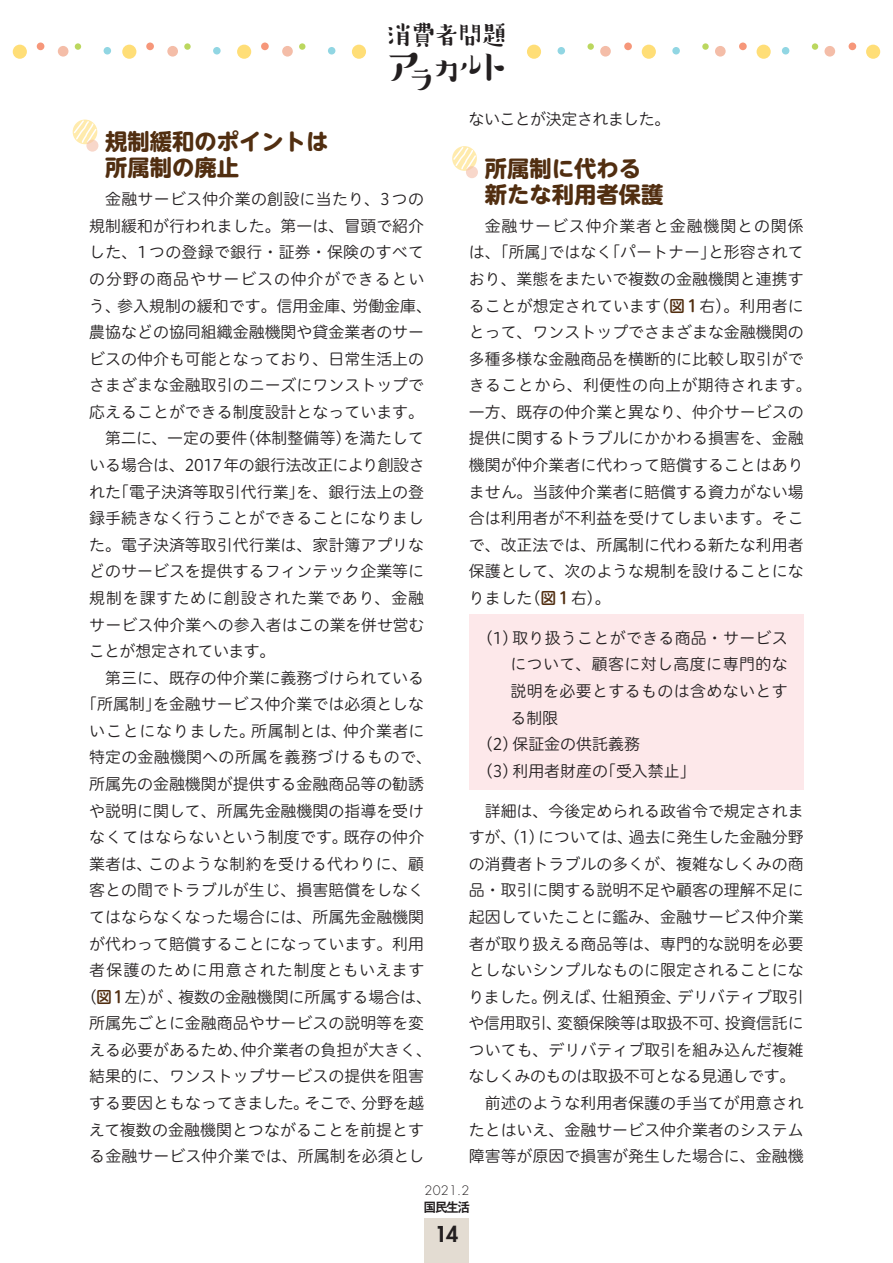
<style>
.page{position:relative;width:893px;height:1263px;background:#fff}
.page>*{position:absolute;margin:0;border:0;box-sizing:border-box;transform-origin:0 0}
.t1{font:500 47.85px "Suzumushi Std";color:#231f20}
.t2{font:500 27.15px "Suzumushi Std";letter-spacing:-.12em;color:#231f20}
.t3{font:700 22.35px/25.5px "UD Shin M Go Pro";color:#512e10}
.t4{font:800 21.3px "Futura Std";color:#231f20}
.t5{font:15.9px/26.5px "Hiragino UD Sans R Std N W3";color:#231f20}
.t6{font:15.9px "Hiragino UD Sans R Std N W3";letter-spacing:-.025em;color:#231f20}
.t7{font:15.9px "Hiragino UD Sans R Std N W3";letter-spacing:.02em;color:#231f20}
.t8{font:15.9px "Hiragino UD Sans R Std N W3";letter-spacing:.055em;color:#231f20}
.t9{font:15.9px "Hiragino UD Sans R Std N W3";letter-spacing:.025em;color:#231f20}
.t10{font:15.9px "Hiragino UD Sans R Std N W3";letter-spacing:-.03em;color:#231f20}
.t11{font:15.9px "Hiragino UD Sans R Std N W3";letter-spacing:.04em;color:#231f20}
.t12{font:15.9px "Hiragino UD Sans R Std N W3";letter-spacing:.035em;color:#231f20}
.t13{font:15.9px "Hiragino UD Sans R Std N W3";letter-spacing:.07em;color:#231f20}
.t14{font:300 12.75px "Futura Std";color:#231f20}
.t15{font:700 12.75px "Gothic MB101 Pro De";color:#231f20;scale:.95 1}
.s1{font-size:39.9px}
.s2{font-size:43.05px}
.s3{font-family:"UD Shin M Go Pro";font-weight:500;color:#512e10}
</style>
<div class="page">
<div style="left:13px;top:45px;width:14px;height:14px;background:#ffde77;border-radius:50%"></div>
<div style="left:37px;top:43px;width:7px;height:7px;background:#f6977a;border-radius:50%"></div>
<div style="left:58px;top:46px;width:10px;height:11px;background:#f4bda8;border-radius:50%"></div>
<div style="left:75px;top:43px;width:6px;height:7px;background:#bbd75e;border-radius:50%"></div>
<div style="left:104px;top:47px;width:7px;height:8px;background:#91d6e3;border-radius:50%"></div>
<div style="left:122px;top:45px;width:14px;height:14px;background:#ffde77;border-radius:50%"></div>
<div style="left:146px;top:43px;width:8px;height:7px;background:#f6977a;border-radius:50%"></div>
<div style="left:167px;top:46px;width:11px;height:11px;background:#f4bda8;border-radius:50%"></div>
<svg style="left:184px;top:43px;width:7px;height:7px"></svg>
<div style="left:213px;top:47px;width:8px;height:8px;background:#91d6e3;border-radius:50%"></div>
<div style="left:237px;top:45px;width:14px;height:14px;background:#ffde77;border-radius:50%"></div>
<div style="left:261px;top:43px;width:8px;height:7px;background:#f6977a;border-radius:50%"></div>
<div style="left:282px;top:46px;width:11px;height:11px;background:#f4bda8;border-radius:50%"></div>
<div style="left:299px;top:43px;width:6px;height:7px;background:#bbd75e;border-radius:50%"></div>
<div style="left:328px;top:47px;width:7px;height:8px;background:#91d6e3;border-radius:50%"></div>
<div style="left:352px;top:45px;width:14px;height:14px;background:#ffde77;border-radius:50%"></div>
<div style="left:866px;top:45px;width:14px;height:14px;background:#ffde77;border-radius:50%"></div>
<div style="left:849px;top:43px;width:7px;height:7px;background:#f6977a;border-radius:50%"></div>
<div style="left:824px;top:46px;width:11px;height:11px;background:#f4bda8;border-radius:50%"></div>
<div style="left:812px;top:43px;width:6px;height:7px;background:#bbd75e;border-radius:50%"></div>
<div style="left:782px;top:47px;width:7px;height:8px;background:#91d6e3;border-radius:50%"></div>
<div style="left:757px;top:45px;width:14px;height:14px;background:#ffde77;border-radius:50%"></div>
<div style="left:739px;top:43px;width:8px;height:7px;background:#f6977a;border-radius:50%"></div>
<div style="left:715px;top:46px;width:11px;height:11px;background:#f4bda8;border-radius:50%"></div>
<svg style="left:702px;top:43px;width:7px;height:7px"></svg>
<div style="left:672px;top:47px;width:8px;height:8px;background:#91d6e3;border-radius:50%"></div>
<div style="left:642px;top:45px;width:14px;height:14px;background:#ffde77;border-radius:50%"></div>
<div style="left:624px;top:43px;width:8px;height:7px;background:#f6977a;border-radius:50%"></div>
<div style="left:600px;top:46px;width:11px;height:11px;background:#f4bda8;border-radius:50%"></div>
<div style="left:587px;top:43px;width:7px;height:7px;background:#bbd75e;border-radius:50%"></div>
<div style="left:558px;top:47px;width:7px;height:8px;background:#91d6e3;border-radius:50%"></div>
<div style="left:527px;top:45px;width:14px;height:14px;background:#ffde77;border-radius:50%"></div>
<div style="left:425px;top:1218px;width:44px;height:45px;background:#e3dcd2"></div>
<div style="left:469px;top:614px;width:335px;height:176px;background:#fde8ea"></div>
<svg style="left:72px;top:119px;width:26px;height:25px"></svg>
<svg style="left:86px;top:140px;width:12px;height:12px"></svg>
<svg style="left:452px;top:146px;width:25px;height:24px"></svg>
<svg style="left:466px;top:166px;width:12px;height:12px"></svg>
<h2 class="t2" style="left:386px;top:17px;width:124px">消費者問題</h2>
<h1 class="t1" style="left:378px;top:35px;width:137px">ア<sub>ラ</sub><span class="s1">カ</span><sup>ル</sup><span class="s2">ト</span></h1>
<h3 class="t3" style="left:105px;top:128px;width:225px">規制緩和のポイントは所属制の廃止</h3>
<p class="t5" style="left:105px;top:185px;width:320px">金融サービス仲介業の創設に当たり、3つの</p>
<p class="t5" style="left:89px;top:212px;width:336px">規制緩和が行われました。第一は、冒頭で紹介</p>
<p class="t5" style="left:89px;top:238px;width:336px">した、1つの登録で銀行・証券・保険のすべて</p>
<p class="t8" style="left:89px;top:267px;width:336px">の分野の商品やサービスの仲介ができるとい</p>
<p class="t5" style="left:89px;top:291px;width:344px">う、参入規制の緩和です。信用金庫、労働金庫、</p>
<p class="t5" style="left:89px;top:318px;width:336px">農協などの協同組織金融機関や貸金業者のサー</p>
<p class="t5" style="left:89px;top:345px;width:336px">ビスの仲介も可能となっており、日常生活上の</p>
<p class="t5" style="left:89px;top:371px;width:336px">さまざまな金融取引のニーズにワンストップで</p>
<p class="t5" style="left:89px;top:398px;width:336px">応えることができる制度設計となっています。</p>
<p class="t5" style="left:105px;top:424px;width:320px">第二に、一定の要件（体制整備等）を満たして</p>
<p class="t6" style="left:89px;top:453px;width:337px">いる場合は、2017年の銀行法改正により創設さ</p>
<p class="t5" style="left:89px;top:477px;width:336px">れた「電子決済等取引代行業」を、銀行法上の登</p>
<p class="t5" style="left:89px;top:504px;width:336px">録手続きなく行うことができることになりまし</p>
<p class="t5" style="left:89px;top:531px;width:336px">た。電子決済等取引代行業は、家計簿アプリな</p>
<p class="t5" style="left:89px;top:557px;width:336px">どのサービスを提供するフィンテック企業等に</p>
<p class="t8" style="left:89px;top:586px;width:336px">規制を課すために創設された業であり、金融</p>
<p class="t5" style="left:89px;top:610px;width:337px">サービス仲介業への参入者はこの業を併せ営む</p>
<p class="t10" style="left:89px;top:639px;width:188px">ことが想定されています。</p>
<p class="t5" style="left:105px;top:663px;width:320px">第三に、既存の仲介業に義務づけられている</p>
<p class="t5" style="left:81px;top:690px;width:344px">「所属制」を金融サービス仲介業では必須としな</p>
<p class="t11" style="left:89px;top:719px;width:337px">いことになりました。所属制とは、仲介業者に</p>
<p class="t12" style="left:89px;top:745px;width:344px">特定の金融機関への所属を義務づけるもので、</p>
<p class="t5" style="left:89px;top:770px;width:336px">所属先の金融機関が提供する金融商品等の勧誘</p>
<p class="t5" style="left:89px;top:796px;width:336px">や説明に関して、所属先金融機関の指導を受け</p>
<p class="t5" style="left:89px;top:823px;width:336px">なくてはならないという制度です。既存の仲介</p>
<p class="t7" style="left:89px;top:852px;width:336px">業者は、このような制約を受ける代わりに、顧</p>
<p class="t5" style="left:89px;top:876px;width:336px">客との間でトラブルが生じ、損害賠償をしなく</p>
<p class="t5" style="left:89px;top:903px;width:336px">てはならなくなった場合には、所属先金融機関</p>
<p class="t5" style="left:89px;top:929px;width:336px">が代わって賠償することになっています。利用</p>
<p class="t13" style="left:89px;top:958px;width:336px">者保護のために用意された制度ともいえます</p>
<p class="t5" style="left:81px;top:982px;width:353px">（<span class="s3">図1</span>左）が、複数の金融機関に所属する場合は、</p>
<p class="t5" style="left:89px;top:1009px;width:336px">所属先ごとに金融商品やサービスの説明等を変</p>
<p class="t5" style="left:89px;top:1036px;width:344px">える必要があるため、仲介業者の負担が大きく、</p>
<p class="t5" style="left:89px;top:1062px;width:336px">結果的に、ワンストップサービスの提供を阻害</p>
<p class="t5" style="left:89px;top:1089px;width:336px">する要因ともなってきました。そこで、分野を越</p>
<p class="t5" style="left:89px;top:1115px;width:337px">えて複数の金融機関とつながることを前提とす</p>
<p class="t5" style="left:89px;top:1142px;width:337px">る金融サービス仲介業では、所属制を必須とし</p>
<p class="t10" style="left:469px;top:107px;width:203px">ないことが決定されました。</p>
<h3 class="t3" style="left:485px;top:155px;width:180px">所属制に代わる新たな利用者保護</h3>
<p class="t5" style="left:469px;top:212px;width:344px;text-indent:16px">金融サービス仲介業者と金融機関との関係は、「所属」ではなく「パートナー」と形容されており、業態をまたいで複数の金融機関と連携することが想定されています（<span class="s3">図1</span>右）。利用者にとって、ワンストップでさまざまな金融機関の多種多様な金融商品を横断的に比較し取引ができることから、利便性の向上が期待されます。一方、既存の仲介業と異なり、仲介サービスの提供に関するトラブルにかかわる損害を、金融機関が仲介業者に代わって賠償することはありません。当該仲介業者に賠償する資力がない場合は利用者が不利益を受けてしまいます。そこで、改正法では、所属制に代わる新たな利用者保護として、次のような規制を設けることになりました（<span class="s3">図1</span>右）。</p>
<p class="t7" style="left:485px;top:626px;width:304px">(1)取り扱うことができる商品・サービス</p>
<p class="t9" style="left:510px;top:652px;width:279px">について、顧客に対し高度に専門的な</p>
<p class="t9" style="left:510px;top:679px;width:279px">説明を必要とするものは含めないとす</p>
<p class="t5" style="left:510px;top:703px;width:49px">る制限</p>
<p class="t5" style="left:485px;top:730px;width:157px">(2)保証金の供託義務</p>
<p class="t5" style="left:485px;top:756px;width:212px">(3)利用者財産の「受入禁止」</p>
<p class="t5" style="left:485px;top:796px;width:320px">詳細は、今後定められる政省令で規定されま</p>
<p class="t5" style="left:469px;top:823px;width:337px">すが、(1)については、過去に発生した金融分野</p>
<p class="t5" style="left:469px;top:850px;width:336px">の消費者トラブルの多くが、複雑なしくみの商</p>
<p class="t5" style="left:469px;top:876px;width:336px">品・取引に関する説明不足や顧客の理解不足に</p>
<p class="t5" style="left:469px;top:903px;width:336px">起因していたことに鑑み、金融サービス仲介業</p>
<p class="t5" style="left:469px;top:929px;width:336px">者が取り扱える商品等は、専門的な説明を必要</p>
<p class="t5" style="left:469px;top:956px;width:336px">としないシンプルなものに限定されることにな</p>
<p class="t5" style="left:468px;top:982px;width:337px">りました。例えば、仕組預金、デリバティブ取引</p>
<p class="t5" style="left:469px;top:1009px;width:337px">や信用取引、変額保険等は取扱不可、投資信託に</p>
<p class="t5" style="left:469px;top:1036px;width:337px">ついても、デリバティブ取引を組み込んだ複雑</p>
<p class="t6" style="left:469px;top:1064px;width:328px">なしくみのものは取扱不可となる見通しです。</p>
<p class="t5" style="left:485px;top:1089px;width:320px">前述のような利用者保護の手当てが用意され</p>
<p class="t5" style="left:469px;top:1115px;width:336px">たとはいえ、金融サービス仲介業者のシステム</p>
<p class="t5" style="left:469px;top:1142px;width:336px">障害等が原因で損害が発生した場合に、金融機</p>
<p class="t14" style="left:425px;top:1182px;width:46px">2021.2</p>
<p class="t15" style="left:424px;top:1196px;width:50px">国民生活</p>
<h3 class="t4" style="left:435px;top:1221px;width:25px">14</h3>
</div>
